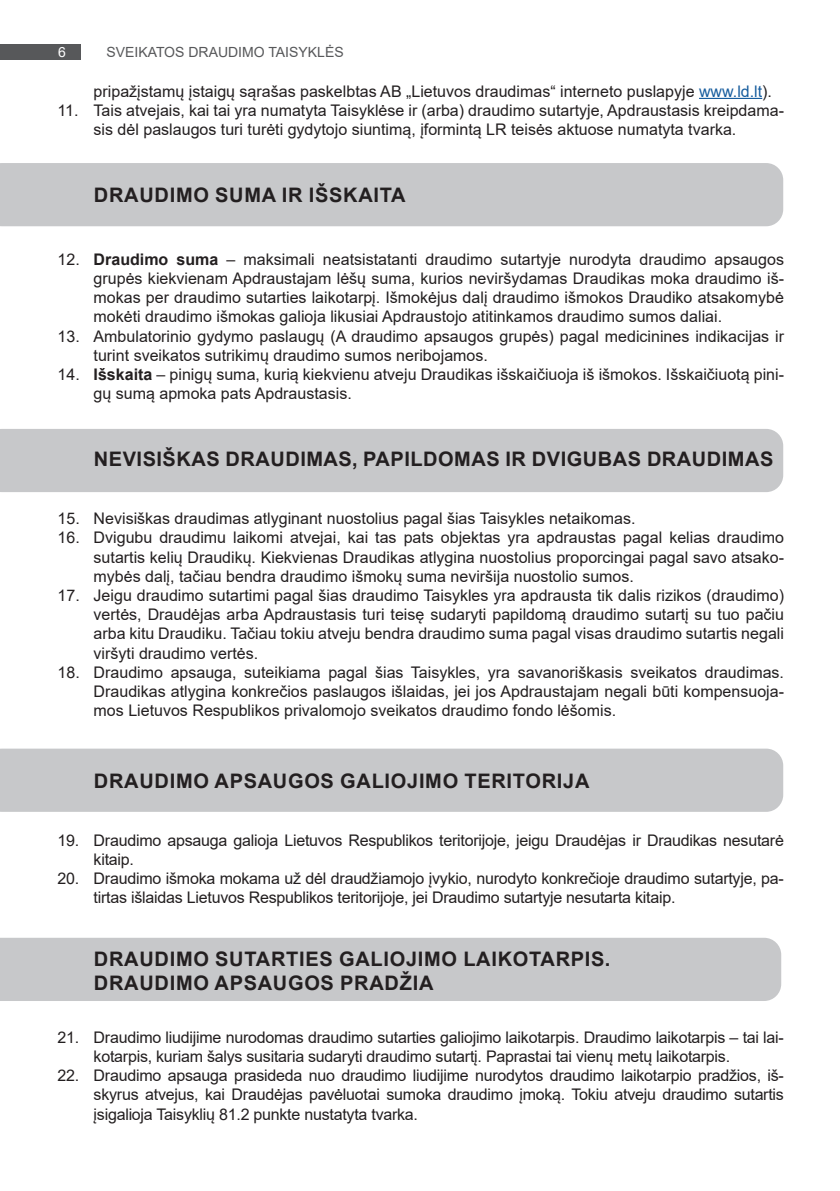
<style>
.page{position:relative;width:840px;height:1191px;background:#fff}
.page>*{position:absolute;margin:0;border:0;box-sizing:border-box;transform-origin:0 0}
.t1{font:700 20px/24px "Arial";letter-spacing:.035em;color:#231f20}
.t2{font:16px/19.2px "Arial";color:#231f20}
.t3{font:14px "Arial";color:#57585a}
.t4{font:14px "Arial";color:#fff}
.s1{color:#175d9e}
.s2{font-weight:700}
</style>
<div class="page">
<div style="left:0;top:44px;width:80px;height:16px;background:#57585a"></div>
<div style="left:0;top:748px;width:782px;height:64px;background:#c7c8ca"></div>
<div style="left:0;top:937px;width:780px;height:64px;background:#c7c8ca"></div>
<div style="left:0;top:429px;width:782px;height:63px;background:#c7c8ca"></div>
<div style="left:0;top:163px;width:782px;height:63px;background:#c7c8ca"></div>
<hr style="left:698px;top:98px;width:63px;height:1px;background:#175d9e">
<p class="t4" style="left:58px;top:43px;width:9px">6</p>
<p class="t3" style="left:106px;top:43px;width:239px">SVEIKATOS DRAUDIMO TAISYKLĖS</p>
<p class="t2" style="left:94px;top:81px;width:679px">pripažįstamų įstaigų sąrašas paskelbtas AB „Lietuvos draudimas“ interneto puslapyje <span class="s1">www.ld.lt</span>).</p>
<p class="t2" style="left:94px;top:101px;width:691px;text-indent:-36px">11. Tais atvejais, kai tai yra numatyta Taisyklėse ir (arba) draudimo sutartyje, Apdraustasis kreipdama&shy;sis dėl paslaugos turi turėti gydytojo siuntimą, įformintą LR teisės aktuose numatyta tvarka.</p>
<p class="t1" style="left:94px;top:183px;width:313px">DRAUDIMO SUMA IR IŠSKAITA</p>
<p class="t2" style="left:94px;top:249px;width:691px;text-align:justify;text-indent:-36px">12. <span class="s2">Draudimo suma</span> – maksimali neatsistatanti draudimo sutartyje nurodyta draudimo apsaugos grupės kiekvienam Apdraustajam lėšų suma, kurios neviršydamas Draudikas moka draudimo iš&shy;mokas per draudimo sutarties laikotarpį. Išmokėjus dalį draudimo išmokos Draudiko atsakomybė mokėti draudimo išmokas galioja likusiai Apdraustojo atitinkamos draudimo sumos daliai.</p>
<p class="t2" style="left:94px;top:326px;width:691px;text-indent:-36px">13. Ambulatorinio gydymo paslaugų (A draudimo apsaugos grupės) pagal medicinines indikacijas ir turint sveikatos sutrikimų draudimo sumos neribojamos.</p>
<p class="t2" style="left:94px;top:365px;width:691px;text-indent:-36px">14. <span class="s2">Išskaita</span> – pinigų suma, kurią kiekvienu atveju Draudikas išskaičiuoja iš išmokos. Išskaičiuotą pini&shy;gų sumą apmoka pats Apdraustasis.</p>
<p class="t1" style="left:94px;top:447px;width:680px">NEVISIŠKAS DRAUDIMAS, PAPILDOMAS IR DVIGUBAS DRAUDIMAS</p>
<p class="t2" style="left:58px;top:509px;width:579px">15. Nevisiškas draudimas atlyginant nuostolius pagal šias Taisykles netaikomas.</p>
<p class="t2" style="left:94px;top:528px;width:691px;text-align:justify;text-indent:-36px">16. Dvigubu draudimu laikomi atvejai, kai tas pats objektas yra apdraustas pagal kelias draudimo sutartis kelių Draudikų. Kiekvienas Draudikas atlygina nuostolius proporcingai pagal savo atsako&shy;mybės dalį, tačiau bendra draudimo išmokų suma neviršija nuostolio sumos.</p>
<p class="t2" style="left:94px;top:585px;width:691px;text-align:justify;text-indent:-36px">17. Jeigu draudimo sutartimi pagal šias draudimo Taisykles yra apdrausta tik dalis rizikos (draudimo) vertės, Draudėjas arba Apdraustasis turi teisę sudaryti papildomą draudimo sutartį su tuo pačiu arba kitu Draudiku. Tačiau tokiu atveju bendra draudimo suma pagal visas draudimo sutartis negali viršyti draudimo vertės.</p>
<p class="t2" style="left:94px;top:662px;width:691px;text-align:justify;text-indent:-36px">18. Draudimo apsauga, suteikiama pagal šias Taisykles, yra savanoriškasis sveikatos draudimas.<br>Draudikas atlygina konkrečios paslaugos išlaidas, jei jos Apdraustajam negali būti kompensuoja&shy;mos Lietuvos Respublikos privalomojo sveikatos draudimo fondo lėšomis.</p>
<p class="t1" style="left:94px;top:769px;width:496px">DRAUDIMO APSAUGOS GALIOJIMO TERITORIJA</p>
<p class="t2" style="left:94px;top:830px;width:691px;text-indent:-36px">19. Draudimo apsauga galioja Lietuvos Respublikos teritorijoje, jeigu Draudėjas ir Draudikas nesutarė kitaip.</p>
<p class="t2" style="left:94px;top:869px;width:691px;text-indent:-36px">20. Draudimo išmoka mokama už dėl draudžiamojo įvykio, nurodyto konkrečioje draudimo sutartyje, pa&shy;tirtas išlaidas Lietuvos Respublikos teritorijoje, jei Draudimo sutartyje nesutarta kitaip.</p>
<p class="t1" style="left:94px;top:947px;width:517px">DRAUDIMO SUTARTIES GALIOJIMO LAIKOTARPIS.<br>DRAUDIMO APSAUGOS PRADŽIA</p>
<p class="t2" style="left:94px;top:1027px;width:691px;text-indent:-36px">21. Draudimo liudijime nurodomas draudimo sutarties galiojimo laikotarpis. Draudimo laikotarpis – tai lai&shy;kotarpis, kuriam šalys susitaria sudaryti draudimo sutartį. Paprastai tai vienų metų laikotarpis.</p>
<p class="t2" style="left:94px;top:1065px;width:691px;text-align:justify;text-indent:-36px">22. Draudimo apsauga prasideda nuo draudimo liudijime nurodytos draudimo laikotarpio pradžios, iš&shy;skyrus atvejus, kai Draudėjas pavėluotai sumoka draudimo įmoką. Tokiu atveju draudimo sutartis įsigalioja Taisyklių 81.2 punkte nustatyta tvarka.</p>
</div>
